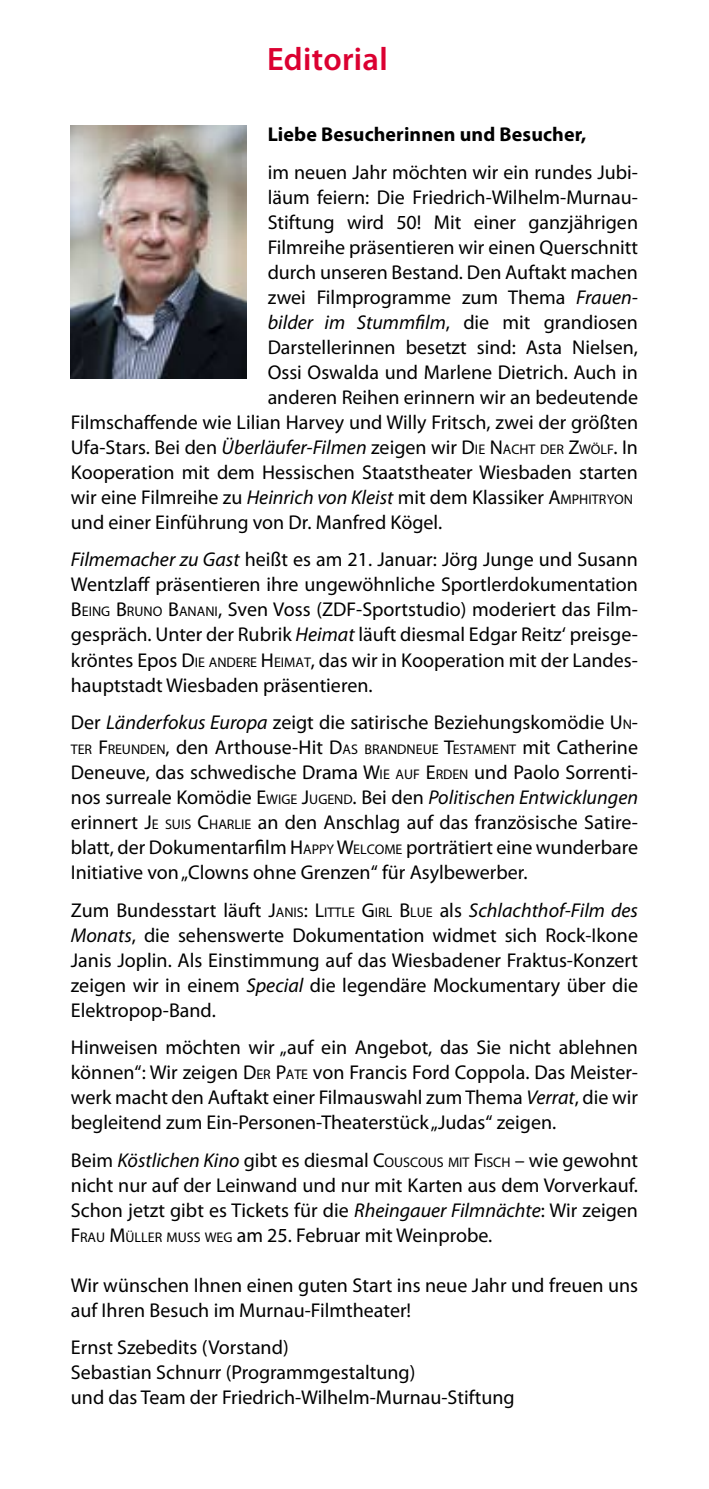
<style>
.page{position:relative;width:709px;height:1489px;background:#fff}
.page>*{position:absolute;margin:0;border:0;box-sizing:border-box;transform-origin:0 0}
.t1{font:600 32.5px "Myriad Pro";letter-spacing:.01em;color:#db0031}
.t2{font:20px/25px "Myriad Pro";color:#000;text-align:justify}
.t3{font:italic 20px "Myriad Pro";color:#000}
.t4{font:700 20px "Myriad Pro";letter-spacing:.005em;color:#000}
.t5{font:14px "Myriad Pro";color:#000}
.s1{font-style:italic}
.s2{font-style:normal}
.s3{font-style:inherit}
.s4{font-size:14px}
.s5{font-size:20px}
</style>
<div class="page">
<img style="left:71px;top:126px;width:175px;height:253px">
<h1 class="t1" style="left:267px;top:39px;width:122px">Editorial</h1>
<p class="t4" style="left:268px;top:121px;width:320px">Liebe Besucherinnen und Besucher,</p>
<p class="t2" style="left:268px;top:159px;width:372px">im neuen Jahr möchten wir ein rundes Jubi-</p>
<p class="t2" style="left:268px;top:184px;width:372px">läum feiern: Die Friedrich-Wilhelm-Murnau-</p>
<p class="t2" style="left:268px;top:209px;width:372px">Stiftung wird 50! Mit einer ganzjährigen</p>
<p class="t2" style="left:268px;top:234px;width:372px">Filmreihe präsentieren wir einen Querschnitt</p>
<p class="t2" style="left:268px;top:259px;width:372px">durch unseren Bestand. Den Auftakt machen</p>
<p class="t2" style="left:268px;top:284px;width:372px">zwei Filmprogramme zum Thema <span class="s1">Frauen-</span></p>
<p class="t3" style="left:268px;top:310px;width:372px">bilder im Stummfilm<span class="s2">, die mit grandiosen</span></p>
<p class="t2" style="left:268px;top:334px;width:372px">Darstellerinnen besetzt sind: Asta Nielsen,</p>
<p class="t2" style="left:268px;top:359px;width:372px">Ossi Oswalda und Marlene Dietrich. Auch in</p>
<p class="t2" style="left:268px;top:384px;width:372px">anderen Reihen erinnern wir an bedeutende</p>
<p class="t2" style="left:71px;top:409px;width:568px">Filmschaffende wie Lilian Harvey und Willy Fritsch, zwei der größten</p>
<p class="t2" style="left:71px;top:434px;width:568px">Ufa-Stars. Bei den <span class="s1">Überläufer-Filmen</span> zeigen wir <span class="s3">D</span><span class="s4">IE</span> <span class="s3">N</span><span class="s4">ACHT DER</span> <span class="s3">Z</span><span class="s4">WÖLF</span><span class="s3">.</span> In</p>
<p class="t2" style="left:71px;top:459px;width:568px">Kooperation mit dem Hessischen Staatstheater Wiesbaden starten</p>
<p class="t2" style="left:71px;top:484px;width:561px">wir eine Filmreihe zu <span class="s1">Heinrich von Kleist</span> mit dem Klassiker <span class="s3">A</span><span class="s4">MPHITRYON</span></p>
<p class="t2" style="left:71px;top:509px;width:373px">und einer Einführung von Dr. Manfred Kögel.</p>
<p class="t2" style="left:71px;top:547px;width:568px"><span class="s1">Filmemacher zu Gast</span> heißt es am 21. Januar: Jörg Junge und Susann Wentzlaff präsentieren ihre ungewöhnliche Sportlerdokumentation <span class="s3">B</span><span class="s4">EING</span> <span class="s3">B</span><span class="s4">RUNO</span> <span class="s3">B</span><span class="s4">ANANI</span>, Sven Voss (ZDF-Sportstudio) moderiert das Film&shy;gespräch. Unter der Rubrik <span class="s1">Heimat</span> läuft diesmal Edgar Reitz‘ preisge&shy;kröntes Epos <span class="s3">D</span><span class="s4">IE ANDERE</span> <span class="s3">H</span> <span class="s4">EIMAT</span>, das wir in Kooperation mit der Landes&shy;hauptstadt Wiesbaden präsentieren.</p>
<p class="t2" style="left:71px;top:709px;width:568px">Der <span class="s1">Länderfokus Europa</span> zeigt die satirische Beziehungskomödie <span class="s3">U</span> <span class="s4">N</span><span class="s3">-</span></p>
<p class="t5" style="left:71px;top:740px;width:327px">TER <span class="s5">F</span>REUNDEN<span class="s5">, den Arthouse-Hit</span> <span class="s5">D</span>AS BRANDN</p>
<p class="t2" style="left:71px;top:734px;width:568px;text-indent:345px"><span class="s4">EUE</span> <span class="s3">T</span><span class="s4">ESTAMENT</span> mit Catherine Deneuve, das schwedische Drama <span class="s3">W</span><span class="s4">IE AUF</span> <span class="s3">E</span><span class="s4">RDEN</span> und Paolo Sorrenti&shy;nos surreale Komödie <span class="s3">E</span><span class="s4">WIGE</span> <span class="s3">J</span><span class="s4">UGEND</span>. Bei den <span class="s1">Politischen Entwicklungen </span>erinnert <span class="s3">J</span><span class="s4">E SUIS</span> <span class="s3">C</span><span class="s4">HARLIE</span> an den Anschlag auf das französische Satire&shy;blatt, der Dokumentarfilm <span class="s3">H</span> <span class="s4">APPY</span> <span class="s3">W</span><span class="s4">ELCOME</span> porträtiert eine wunderbare Initiative von „Clowns ohne Grenzen“ für Asylbewerber.</p>
<p class="t2" style="left:71px;top:897px;width:568px">Zum Bundesstart läuft <span class="s3">J</span><span class="s4">ANIS</span><span class="s3">: L</span><span class="s4">ITTLE</span> <span class="s3">G</span><span class="s4">IRL</span> <span class="s3">B</span><span class="s4">LUE</span> als <span class="s1">Schlachthof-Film des Monats</span>, die sehenswerte Dokumentation widmet sich Rock-Ikone Janis Joplin. Als Einstimmung auf das Wiesbadener Fraktus-Konzert zeigen wir in einem <span class="s1">Special</span> die legendäre Mockumentary über die Elektropop-Band.</p>
<p class="t2" style="left:71px;top:1034px;width:568px">Hinweisen möchten wir „auf ein Angebot, das Sie nicht ablehnen können“: Wir zeigen <span class="s3">D</span><span class="s4">ER</span> <span class="s3">P</span><span class="s4">ATE</span> von Francis Ford Coppola. Das Meister&shy;werk macht den Auftakt einer Filmauswahl zum Thema <span class="s1">Verrat</span>, die wir begleitend zum Ein-Personen-Theaterstück „Judas“ zeigen.</p>
<p class="t2" style="left:71px;top:1147px;width:568px">Beim <span class="s1">Köstlichen Kino</span> gibt es diesmal <span class="s3">C</span><span class="s4">OUSCOUS MIT</span> <span class="s3">F</span><span class="s4">ISCH</span> – wie gewohnt nicht nur auf der Leinwand und nur mit Karten aus dem Vorverkauf.<br>Schon jetzt gibt es Tickets für die <span class="s1">Rheingauer Filmnächte</span>: Wir zeigen <span class="s3">F</span><span class="s4">RAU</span> <span class="s3">M</span> <span class="s4">ÜLLER MUSS WEG</span> am 25. Februar mit Weinprobe.</p>
<p class="t2" style="left:71px;top:1272px;width:568px">Wir wünschen Ihnen einen guten Start ins neue Jahr und freuen uns auf Ihren Besuch im Murnau-Filmtheater!</p>
<p class="t2" style="left:71px;top:1334px;width:445px;text-align:left">Ernst Szebedits (Vorstand)<br>Sebastian Schnurr (Programmgestaltung)<br>und das Team der Friedrich-Wilhelm-Murnau-Stiftung</p>
</div>
